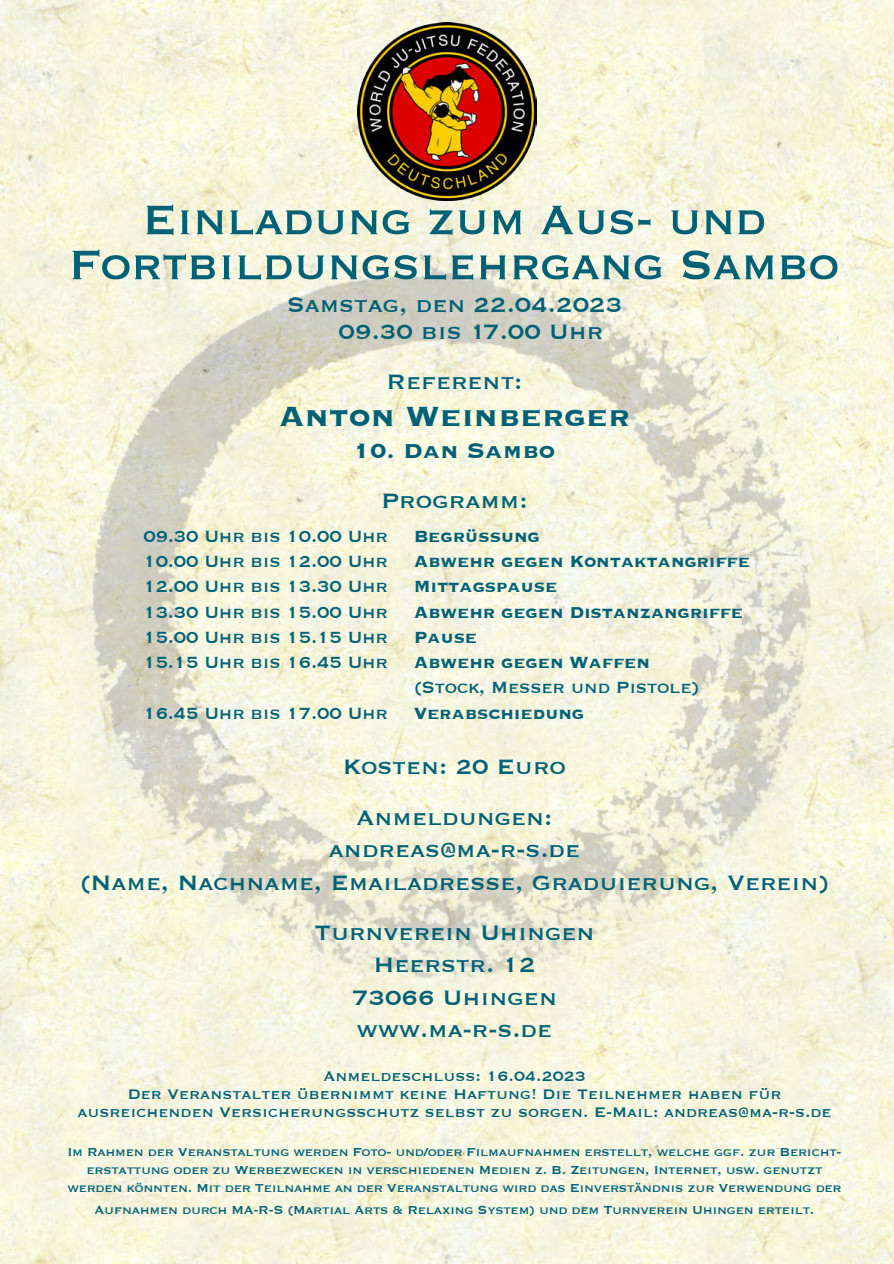
<style>
.page{position:relative;width:894px;height:1264px;background:#fff}
.page>*{position:absolute;margin:0;border:0;box-sizing:border-box;transform-origin:0 0}
.t1{font:54px/45px "Copperplate";letter-spacing:-.01em;color:#006176;text-align:center;scale:.95 1}
.t2{font:700 36px "Copperplate";color:#006176}
.t3{font:27px/32.4px "Copperplate";color:#006176;text-align:center}
.t4{font:700 27px "Copperplate";color:#006176}
.t5{font:21px "Copperplate";letter-spacing:-.01em;color:#006176}
.t6{font:700 21px "Copperplate";letter-spacing:-.01em;color:#006176}
.t7{font:18px/18px "Copperplate";color:#006176;text-align:center}
.t8{font:15px/18px "Copperplate";letter-spacing:-.02em;color:#006176;text-align:center}
.s1{font-weight:700}
.s2{font-weight:400}
</style>
<div class="page">
<img style="left:0;top:0;width:893px;height:1263px">
<img style="left:357px;top:22px;width:179px;height:179px">
<h1 class="t1" style="left:69px;top:198px;width:812px">Einladung zum Aus- und<br>Fortbildungslehrgang Sambo</h1>
<h3 class="t3" style="left:338px;top:291px;width:285px;line-height:27px;text-align:left;text-indent:-52px">Samstag, den 22.04.2023<br>09.30 bis 17.00 Uhr</h3>
<h3 class="t3" style="left:386px;top:366px;width:137px">Referent:</h3>
<h2 class="t2" style="left:279px;top:398px;width:352px">Anton Weinberger</h2>
<h3 class="t4" style="left:353px;top:437px;width:203px">10. Dan Sambo</h3>
<h3 class="t3" style="left:381px;top:485px;width:148px">Programm:</h3>
<h3 class="t5" style="left:143px;top:526px;width:398px">09.30 Uhr bis 10.00 Uhr <span class="s1">Begrüßung</span></h3>
<h3 class="t6" style="left:143px;top:551px;width:608px"><span class="s2">10.00 Uhr bis 12.00 Uhr</span> Abwehr gegen Kontaktangriffe</h3>
<h3 class="t5" style="left:143px;top:576px;width:415px">12.00 Uhr bis 13.30 Uhr <span class="s1">Mittagspause</span></h3>
<h3 class="t6" style="left:143px;top:601px;width:601px"><span class="s2">13.30 Uhr bis 15.00 Uhr</span> Abwehr gegen Distanzangriffe</h3>
<h3 class="t5" style="left:143px;top:627px;width:335px">15.00 Uhr bis 15.15 Uhr <span class="s1">Pause</span></h3>
<h3 class="t5" style="left:143px;top:652px;width:508px">15.15 Uhr bis 16.45 Uhr <span class="s1">Abwehr gegen Waffen</span></h3>
<h3 class="t5" style="left:413px;top:677px;width:287px">(Stock, Messer und Pistole)</h3>
<h3 class="t5" style="left:143px;top:702px;width:442px">16.45 Uhr bis 17.00 Uhr <span class="s1">Verabschiedung</span></h3>
<h3 class="t3" style="left:343px;top:742px;width:224px;line-height:50.4px">Kosten: 20 Euro<br>Anmeldungen:</h3>
<h3 class="t3" style="left:80px;top:834px;width:750px">andreas@ma-r-s.de<br>(Name, Nachname, Emailadresse, Graduierung, Verein)</h3>
<h3 class="t3" style="left:314px;top:916px;width:281px">Turnverein Uhingen<br>Heerstr. 12<br>73066 Uhingen www.ma-r-s.de</h3>
<p class="t7" style="left:77px;top:1066px;width:755px">Anmeldeschluss: 16.04.2023<br>Der Veranstalter übernimmt keine Haftung! Die Teilnehmer haben für ausreichenden Versicherungsschutz selbst zu sorgen. E-Mail: andreas@ma-r-s.de</p>
<p class="t8" style="left:67px;top:1143px;width:775px">Im Rahmen der Veranstaltung werden Foto- und/oder Filmaufnahmen erstellt, welche ggf. zur Bericht&shy;erstattung oder zu Werbezwecken in verschiedenen Medien z. B. Zeitungen, Internet, usw. genutzt werden könnten. Mit der Teilnahme an der Veranstaltung wird das Einverständnis zur Verwendung der</p>
<p class="t8" style="left:95px;top:1200px;width:721px">Aufnahmen durch MA-R-S (Martial Arts &amp; Relaxing System) und dem Turnverein Uhingen erteilt.</p>
</div>
